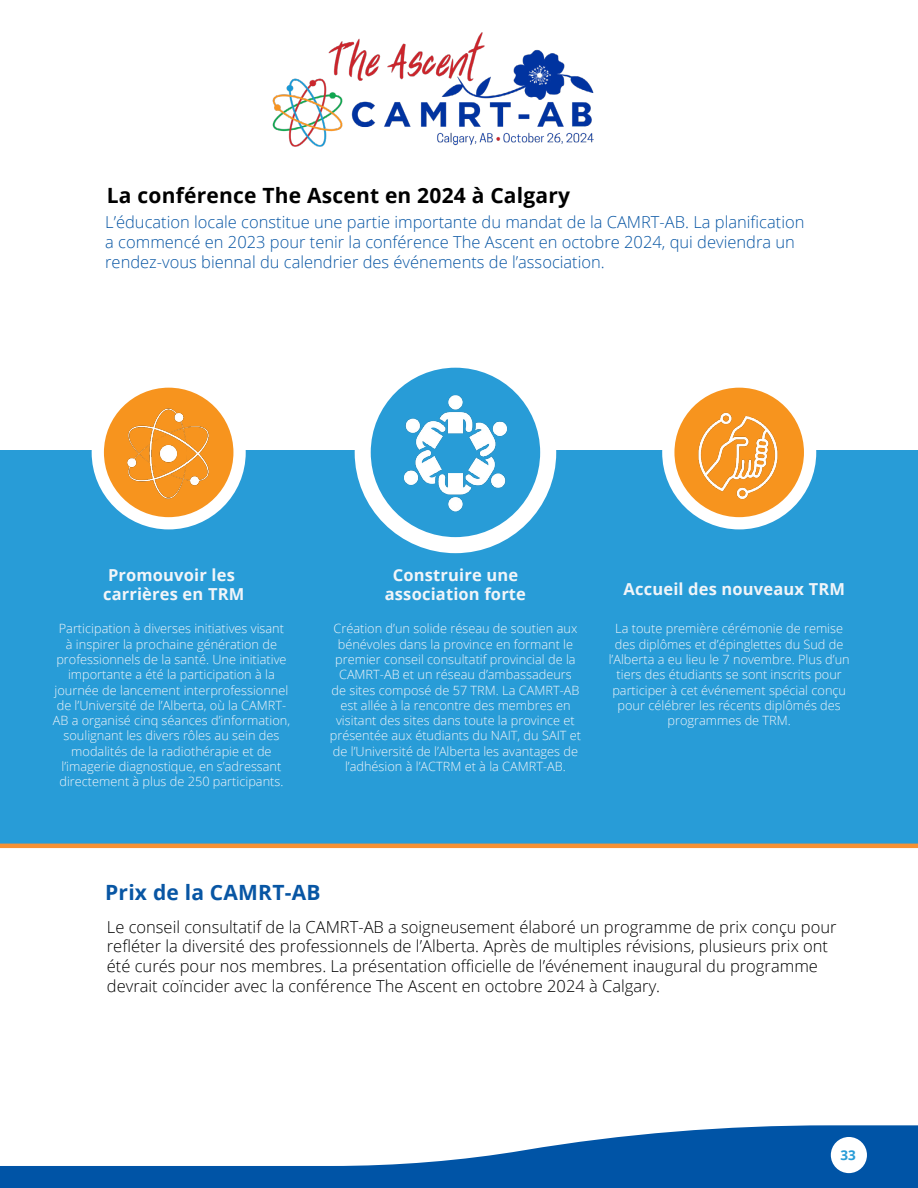
<style>
.page{position:relative;width:918px;height:1188px;background:#fff}
.page>*{position:absolute;margin:0;border:0;box-sizing:border-box;transform-origin:0 0}
.t1{font:700 21px "Open Sans";letter-spacing:.01em;color:#000}
.t2{font:700 21px "Open Sans";letter-spacing:.01em;color:#0856a4}
.t3{font:300 16.5px/19.8px "Open Sans";color:#000}
.t4{font:300 16.5px/19.8px "Open Sans";color:#0856a4}
.t5{font:700 16.5px/19.8px "Open Sans";letter-spacing:.01em;color:#f1f5f9;text-align:center}
.t6{font:700 13.5px "Open Sans";color:#289cd7}
.t7{font:300 12.75px/15.3px "Open Sans";color:#f1f5f9;text-align:center}
</style>
<div class="page">
<svg style="left:0;top:1125px;width:918px;height:63px;fill:#0054a6"></svg>
<div style="left:0;top:450px;width:918px;height:396px;background:#289cd7"></div>
<svg style="left:363px;top:360px;width:185px;height:185px"></svg>
<div style="left:355px;top:352px;width:201px;height:201px;border:16px solid #fff;border-radius:50%"></div>
<div style="left:662px;top:375px;width:154px;height:154px;border:12px solid #fff;border-radius:50%"></div>
<img style="left:377px;top:372px;width:157px;height:156px">
<hr style="left:0;top:844px;width:918px;height:4px;background:#f79133">
<img style="left:272px;top:32px;width:322px;height:115px">
<img style="left:91px;top:387px;width:155px;height:143px">
<img style="left:663px;top:383px;width:151px;height:139px">
<div style="left:831px;top:1137px;width:36px;height:36px;background:#fff;border-radius:50%"></div>
<h1 class="t1" style="left:107px;top:181px;width:465px">La conférence The Ascent en 2024 à Calgary</h1>
<p class="t4" style="left:105px;top:212px;width:701px">L’éducation locale constitue une partie importante du mandat de la CAMRT-AB. La planification a commencé en 2023 pour tenir la conférence The Ascent en octobre 2024, qui deviendra un rendez-vous biennal du calendrier des événements de l’association.</p>
<p class="t5" style="left:103px;top:564px;width:143px">Promouvoir les carrières en TRM</p>
<p class="t7" style="left:53px;top:621px;width:239px">Participation à diverses initiatives visant<br>à inspirer la prochaine génération de professionnels de la santé. Une initiative importante a été la participation à la journée de lancement interprofessionnel de l’Université de l’Alberta, où la CAMRT-AB a organisé cinq séances d’information, soulignant les divers rôles au sein des modalités de la radiothérapie et de l’imagerie diagnostique, en s’adressant directement à plus de 250 participants.</p>
<p class="t5" style="left:385px;top:564px;width:143px">Construire une association forte</p>
<p class="t7" style="left:330px;top:621px;width:253px">Création d’un solide réseau de soutien aux bénévoles dans la province en formant le premier conseil consultatif provincial de la CAMRT-AB et un réseau d’ambassadeurs<br>de sites composé de 57 TRM. La CAMRT-AB est allée à la rencontre des membres en visitant des sites dans toute la province et présentée aux étudiants du NAIT, du SAIT et de l’Université de l’Alberta les avantages de l’adhésion à l’ACTRM et à la CAMRT-AB.</p>
<p class="t5" style="left:624px;top:578px;width:223px">Accueil des nouveaux TRM</p>
<p class="t7" style="left:609px;top:621px;width:243px">La toute première cérémonie de remise des diplômes et d’épinglettes du Sud de l’Alberta a eu lieu le 7 novembre. Plus d’un tiers des étudiants se sont inscrits pour participer à cet événement spécial conçu pour célébrer les récents diplômés des programmes de TRM.</p>
<h1 class="t2" style="left:105px;top:878px;width:217px">Prix de la CAMRT-AB</h1>
<p class="t3" style="left:107px;top:916px;width:731px">Le conseil consultatif de la CAMRT-AB a soigneusement élaboré un programme de prix conçu pour refléter la diversité des professionnels de l’Alberta. Après de multiples révisions, plusieurs prix ont été curés pour nos membres. La présentation officielle de l’événement inaugural du programme devrait coïncider avec la conférence The Ascent en octobre 2024 à Calgary.</p>
<p class="t6" style="left:840px;top:1146px;width:17px">33</p>
</div>
